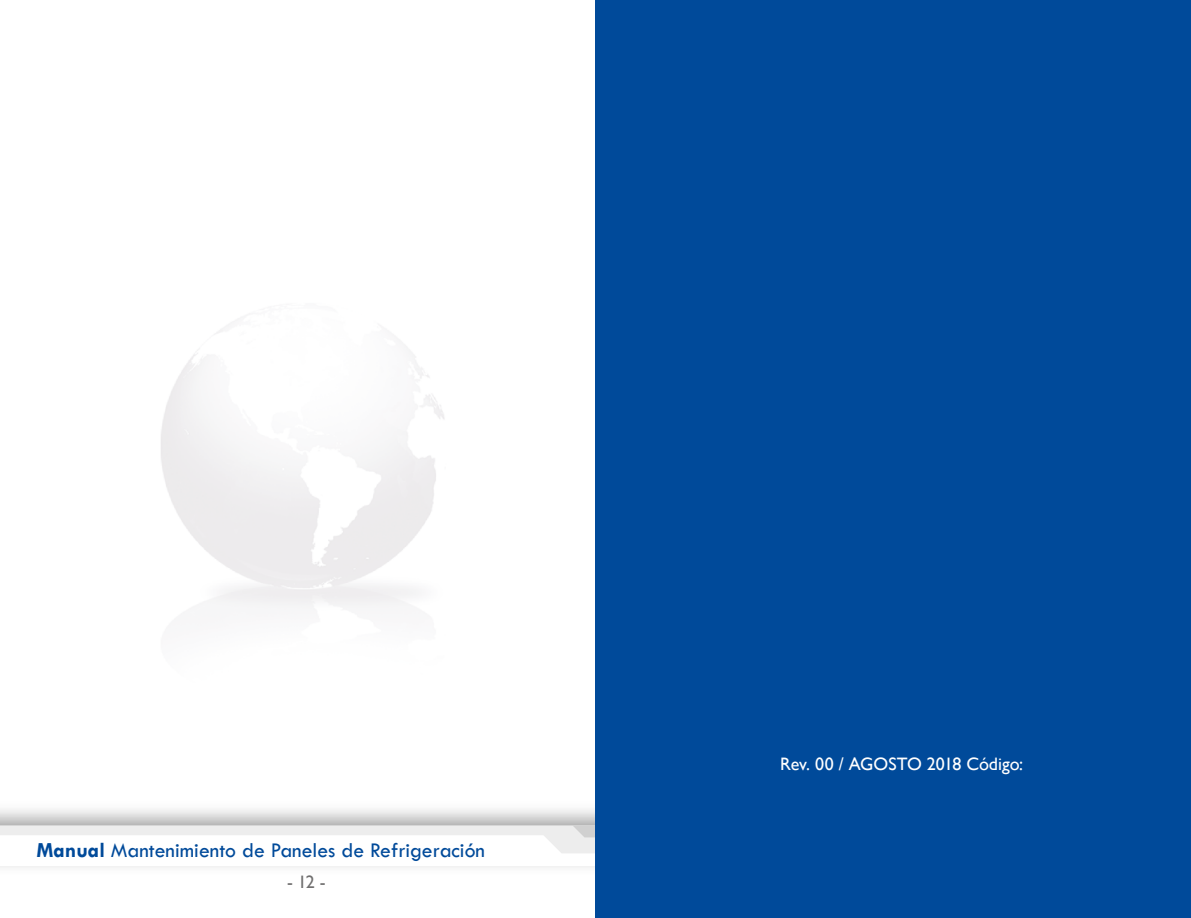
<style>
.page{position:relative;width:1191px;height:918px;background:#fff}
.page>*{position:absolute;margin:0;border:0;box-sizing:border-box;transform-origin:0 0}
.t1{font:21.6px "Tw Cen";color:#004a9a}
.t2{font:18px "Gill Sans";letter-spacing:-.005em;color:#fff}
.t3{font:18px "Gill Sans";color:#706f6f}
.s1{font-weight:700}
</style>
<div class="page">
<svg style="left:0;top:805px;width:595px;height:62px"></svg>
<div style="left:595px;top:0;width:596px;height:918px;background:#004a9a"></div>
<p class="t1" style="left:36px;top:837px;width:450px"><span class="s1">Manual</span> Mantenimiento de Paneles de Refrigeración</p>
<p class="t3" style="left:287px;top:871px;width:40px">- 12 -</p>
<p class="t2" style="left:780px;top:753px;width:244px">Rev. 00 / AGOSTO 2018 Código:</p>
</div>
